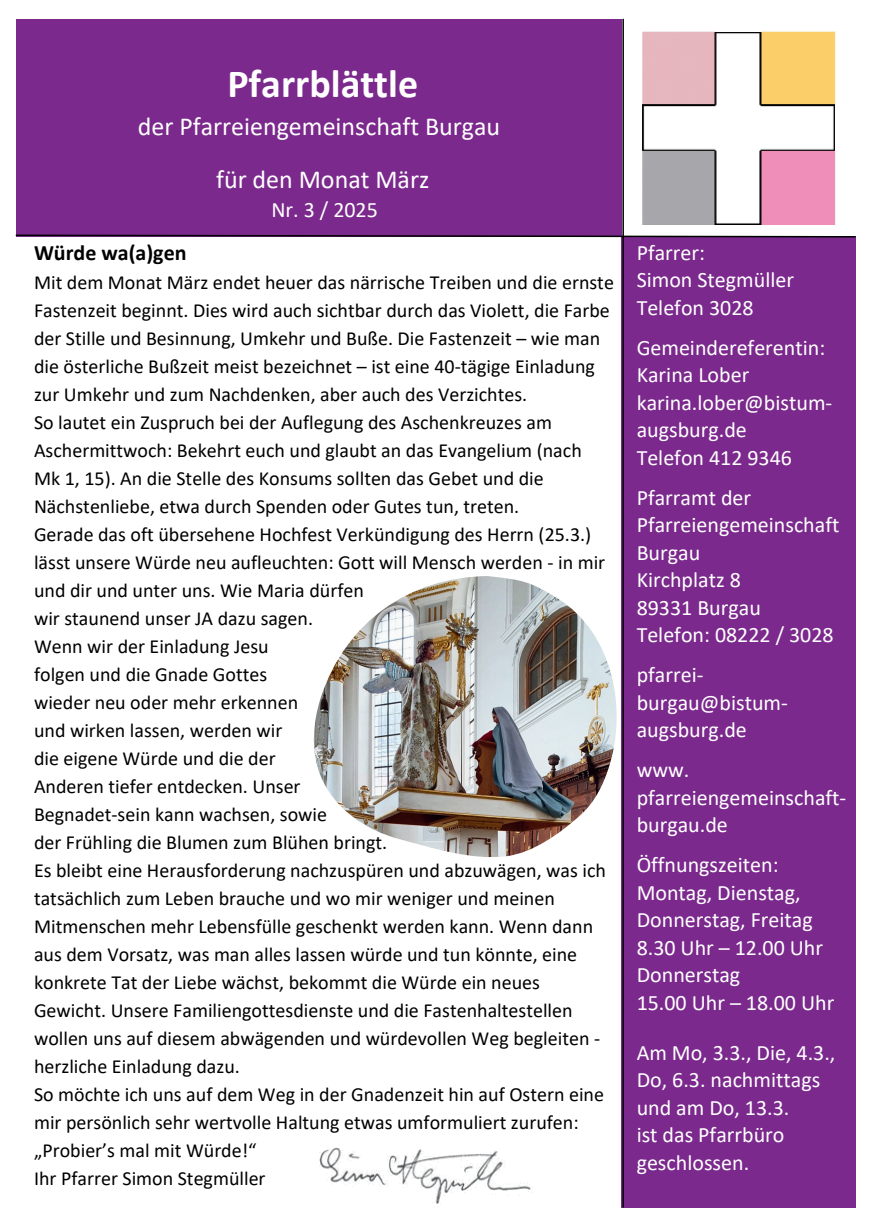
<style>
.page{position:relative;width:873px;height:1224px;background:#fff}
.page>*{position:absolute;margin:0;border:0;box-sizing:border-box;transform-origin:0 0}
.t1{font:700 40px "Calibri";color:#fff}
.t2{font:26px/53.4px "Calibri";color:#fff;text-align:center}
.t3{font:22px/27.6px "Calibri";color:#fff}
.t4{font:700 22px "Calibri";color:#000}
.t5{font:20px/28px "Calibri";color:#000}
</style>
<div class="page">
<div style="left:16px;top:19px;width:606px;height:217px;background:#7b298d"></div>
<div style="left:622px;top:237px;width:233px;height:970px;background:#7b298d"></div>
<hr style="left:622px;top:19px;width:2px;height:1189px;background:#000">
<img style="left:642px;top:31px;width:193px;height:194px">
<img style="left:314px;top:576px;width:309px;height:285px">
<svg style="left:15px;top:234px;width:841px;height:4px"></svg>
<img style="left:319px;top:1147px;width:214px;height:60px">
<h1 class="t1" style="left:227px;top:55px;width:192px">Pfarrblättle</h1>
<h2 class="t2" style="left:138px;top:99px;width:364px">der Pfarreiengemeinschaft Burgau für den Monat März</h2>
<p class="t3" style="left:271px;top:195px;width:108px">Nr. 3 / 2025</p>
<p class="t4" style="left:34px;top:237px;width:154px">Würde wa(a)gen</p>
<p class="t5" style="left:34px;top:268px;width:581px">Mit dem Monat März endet heuer das närrische Treiben und die ernste Fastenzeit beginnt. Dies wird auch sichtbar durch das Violett, die Farbe der Stille und Besinnung, Umkehr und Buße. Die Fastenzeit – wie man die österliche Bußzeit meist bezeichnet – ist eine 40-tägige Einladung zur Umkehr und zum Nachdenken, aber auch des Verzichtes.<br>So lautet ein Zuspruch bei der Auflegung des Aschenkreuzes am Aschermittwoch: Bekehrt euch und glaubt an das Evangelium (nach<br>Mk 1, 15). An die Stelle des Konsums sollten das Gebet und die Nächstenliebe, etwa durch Spenden oder Gutes tun, treten.<br>Gerade das oft übersehene Hochfest Verkündigung des Herrn (25.3.) lässt unsere Würde neu aufleuchten: Gott will Mensch werden - in mir und dir und unter uns. Wie Maria dürfen<br>wir staunend unser JA dazu sagen.<br>Wenn wir der Einladung Jesu<br>folgen und die Gnade Gottes<br>wieder neu oder mehr erkennen<br>und wirken lassen, werden wir<br>die eigene Würde und die der<br>Anderen tiefer entdecken. Unser<br>Begnadet-sein kann wachsen, sowie<br>der Frühling die Blumen zum Blühen bringt.<br>Es bleibt eine Herausforderung nachzuspüren und abzuwägen, was ich tatsächlich zum Leben brauche und wo mir weniger und meinen Mitmenschen mehr Lebensfülle geschenkt werden kann. Wenn dann aus dem Vorsatz, was man alles lassen würde und tun könnte, eine konkrete Tat der Liebe wächst, bekommt die Würde ein neues Gewicht. Unsere Familiengottesdienste und die Fastenhaltestellen wollen uns auf diesem abwägenden und würdevollen Weg begleiten - herzliche Einladung dazu.<br>So möchte ich uns auf dem Weg in der Gnadenzeit hin auf Ostern eine mir persönlich sehr wertvolle Haltung etwas umformuliert zurufen: „Probier’s mal mit Würde!“<br>Ihr Pfarrer Simon Stegmüller</p>
<p class="t3" style="left:637px;top:238px;width:159px">Pfarrer:<br>Simon Stegmüller<br>Telefon 3028</p>
<p class="t3" style="left:637px;top:333px;width:197px">Gemeindereferentin:<br>Karina Lober karina.lober@bistum&shy;augsburg.de<br>Telefon 412 9346</p>
<p class="t3" style="left:637px;top:483px;width:204px">Pfarramt der<br>Pfarreiengemeinschaft<br>Burgau<br>Kirchplatz 8<br>89331 Burgau<br>Telefon: 08222 / 3028</p>
<p class="t3" style="left:637px;top:660px;width:153px">pfarrei&shy;burgau@bistum&shy;augsburg.de</p>
<p class="t3" style="left:637px;top:755px;width:211px">www. pfarreiengemeinschaft&shy;burgau.de</p>
<p class="t3" style="left:637px;top:850px;width:199px">Öffnungszeiten:<br>Montag, Dienstag,<br>Donnerstag, Freitag<br>8.30 Uhr – 12.00 Uhr<br>Donnerstag<br>15.00 Uhr – 18.00 Uhr</p>
<p class="t3" style="left:637px;top:1038px;width:200px">Am Mo, 3.3., Die, 4.3.,<br>Do, 6.3. nachmittags und am Do, 13.3.<br>ist das Pfarrbüro geschlossen.</p>
</div>
